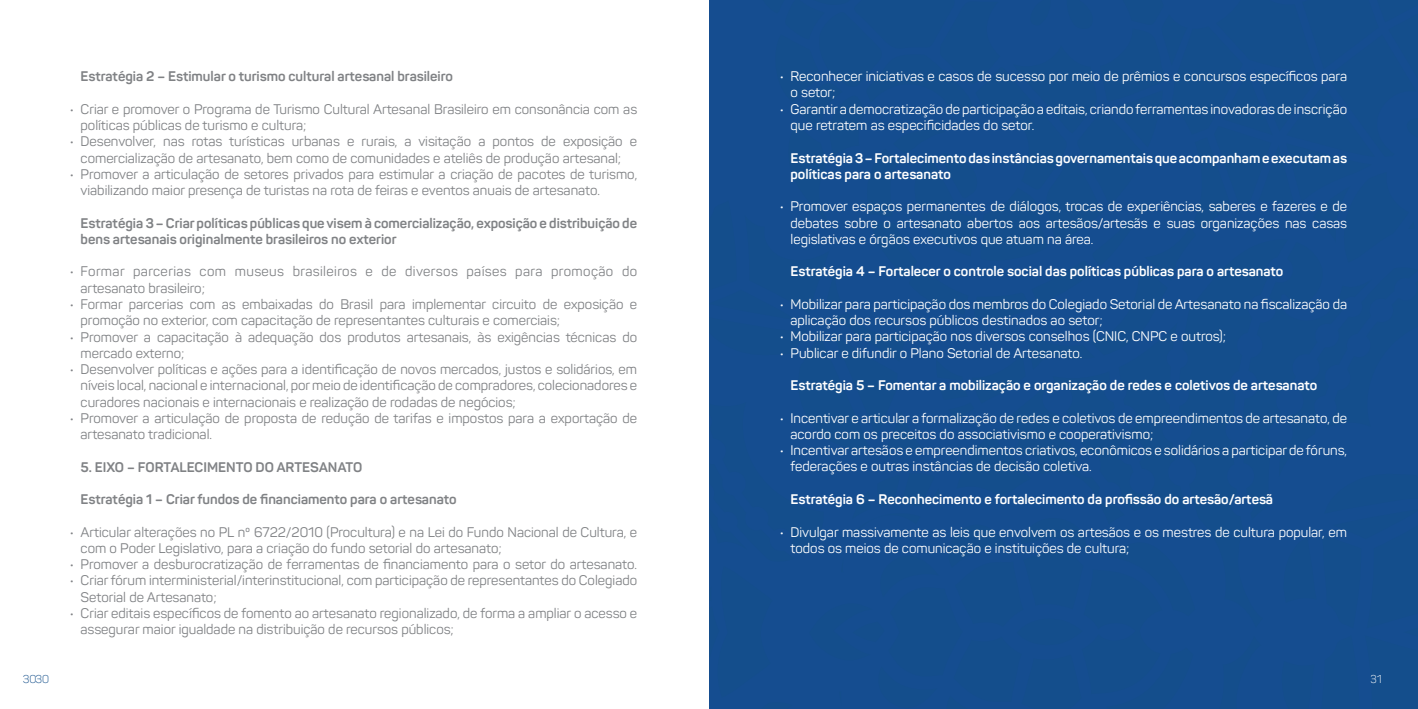
<style>
.page{position:relative;width:1418px;height:709px;background:#fff}
.page>*{position:absolute;margin:0;border:0;box-sizing:border-box;transform-origin:0 0}
.t1{font:13.75px/16.2px "Panton";color:#808285}
.t2{font:13.75px/16.2px "Panton";color:#fff}
.t3{font:700 13.75px/16.2px "Panton";color:#fff}
.t4{font:700 13.75px/16.2px "Panton";color:#808285}
.t5{font:13.75px/16.2px "Panton";letter-spacing:.03em;color:#808285}
.t6{font:11.25px "Panton Light Caps";color:#104c88}
.t7{font:11.25px "Panton Light Caps";color:#fff}
</style>
<div class="page">
<div style="left:709px;top:0;width:708px;height:709px;background:#154d90"></div>
<p class="t6" style="left:23px;top:671px;width:28px">3030</p>
<p class="t4" style="left:81px;top:68px;width:374px">Estratégia 2 – Estimular o turismo cultural artesanal brasileiro</p>
<p class="t1" style="left:81px;top:101px;width:558px;text-indent:-11px">• Criar e promover o Programa de Turismo Cultural Artesanal Brasileiro em consonância com as políticas públicas de turismo e cultura;</p>
<p class="t1" style="left:70px;top:133px;width:568px;text-align:center">• Desenvolver, nas rotas turísticas urbanas e rurais, a visitação a pontos de exposição e comercialização de artesanato, bem como de comunidades e ateliês de produção artesanal;</p>
<p class="t1" style="left:81px;top:166px;width:558px;text-indent:-11px">• Promover a articulação de setores privados para estimular a criação de pacotes de turismo, viabilizando maior presença de turistas na rota de feiras e eventos anuais de artesanato.</p>
<p class="t4" style="left:81px;top:215px;width:558px">Estratégia 3 – Criar políticas públicas que visem à comercialização, exposição e distribuição de bens artesanais originalmente brasileiros no exterior</p>
<p class="t5" style="left:81px;top:263px;width:558px;text-indent:-11px">• Formar parcerias com museus brasileiros e de diversos países para promoção do artesanato brasileiro;</p>
<p class="t1" style="left:81px;top:296px;width:558px;text-indent:-11px">• Formar parcerias com as embaixadas do Brasil para implementar circuito de exposição e promoção no exterior, com capacitação de representantes culturais e comerciais;</p>
<p class="t1" style="left:81px;top:328px;width:558px;text-indent:-11px">• Promover a capacitação à adequação dos produtos artesanais, às exigências técnicas do mercado externo;</p>
<p class="t1" style="left:81px;top:361px;width:558px;text-align:justify;text-indent:-11px">• Desenvolver políticas e ações para a identificação de novos mercados, justos e solidários, em níveis local, nacional e internacional, por meio de identificação de compradores, colecionadores e curadores nacionais e internacionais e realização de rodadas de negócios;</p>
<p class="t1" style="left:81px;top:410px;width:558px;text-indent:-11px">• Promover a articulação de proposta de redução de tarifas e impostos para a exportação de artesanato tradicional.</p>
<p class="t4" style="left:81px;top:458px;width:283px">5. EIXO – FORTALECIMENTO DO ARTESANATO</p>
<p class="t4" style="left:81px;top:491px;width:377px">Estratégia 1 – Criar fundos de financiamento para o artesanato</p>
<p class="t1" style="left:81px;top:523px;width:558px;text-indent:-11px">• Articular alterações no PL nº 6722/2010 (Procultura) e na Lei do Fundo Nacional de Cultura, e com o Poder Legislativo, para a criação do fundo setorial do artesanato;</p>
<p class="t1" style="left:70px;top:556px;width:568px">• Promover a desburocratização de ferramentas de financiamento para o setor do artesanato.</p>
<p class="t1" style="left:81px;top:572px;width:558px;text-indent:-11px">• Criar fórum interministerial/interinstitucional, com participação de representantes do Colegiado<br>Setorial de Artesanato;</p>
<p class="t1" style="left:81px;top:605px;width:558px;text-indent:-11px">• Criar editais específicos de fomento ao artesanato regionalizado, de forma a ampliar o acesso e assegurar maior igualdade na distribuição de recursos públicos;</p>
<p class="t2" style="left:790px;top:68px;width:558px;text-indent:-11px">• Reconhecer iniciativas e casos de sucesso por meio de prêmios e concursos específicos para o setor;</p>
<p class="t2" style="left:790px;top:101px;width:558px;text-indent:-11px">• Garantir a democratização de participação a editais, criando ferramentas inovadoras de inscrição que retratem as especificidades do setor.</p>
<p class="t3" style="left:790px;top:149px;width:558px">Estratégia 3 – Fortalecimento das instâncias governamentais que acompanham e executam as políticas para o artesanato</p>
<p class="t2" style="left:790px;top:198px;width:558px;text-align:justify;text-indent:-11px">• Promover espaços permanentes de diálogos, trocas de experiências, saberes e fazeres e de debates sobre o artesanato abertos aos artesãos/artesãs e suas organizações nas casas legislativas e órgãos executivos que atuam na área.</p>
<p class="t3" style="left:790px;top:263px;width:494px">Estratégia 4 – Fortalecer o controle social das políticas públicas para o artesanato</p>
<p class="t2" style="left:790px;top:296px;width:558px;text-indent:-11px">• Mobilizar para participação dos membros do Colegiado Setorial de Artesanato na fiscalização da aplicação dos recursos públicos destinados ao setor;</p>
<p class="t2" style="left:780px;top:328px;width:447px">• Mobilizar para participação nos diversos conselhos (CNIC, CNPC e outros);</p>
<p class="t2" style="left:780px;top:344px;width:304px">• Publicar e difundir o Plano Setorial de Artesanato.</p>
<p class="t3" style="left:790px;top:377px;width:528px">Estratégia 5 – Fomentar a mobilização e organização de redes e coletivos de artesanato</p>
<p class="t2" style="left:790px;top:409px;width:558px;text-indent:-11px">• Incentivar e articular a formalização de redes e coletivos de empreendimentos de artesanato, de acordo com os preceitos do associativismo e cooperativismo;</p>
<p class="t2" style="left:790px;top:442px;width:558px;text-indent:-11px">• Incentivar artesãos e empreendimentos criativos, econômicos e solidários a participar de fóruns, federações e outras instâncias de decisão coletiva.</p>
<p class="t3" style="left:790px;top:491px;width:484px">Estratégia 6 – Reconhecimento e fortalecimento da profissão do artesão/artesã</p>
<p class="t2" style="left:790px;top:523px;width:558px;text-indent:-11px">• Divulgar massivamente as leis que envolvem os artesãos e os mestres de cultura popular, em todos os meios de comunicação e instituições de cultura;</p>
<p class="t7" style="left:1370px;top:671px;width:13px">31</p>
</div>
